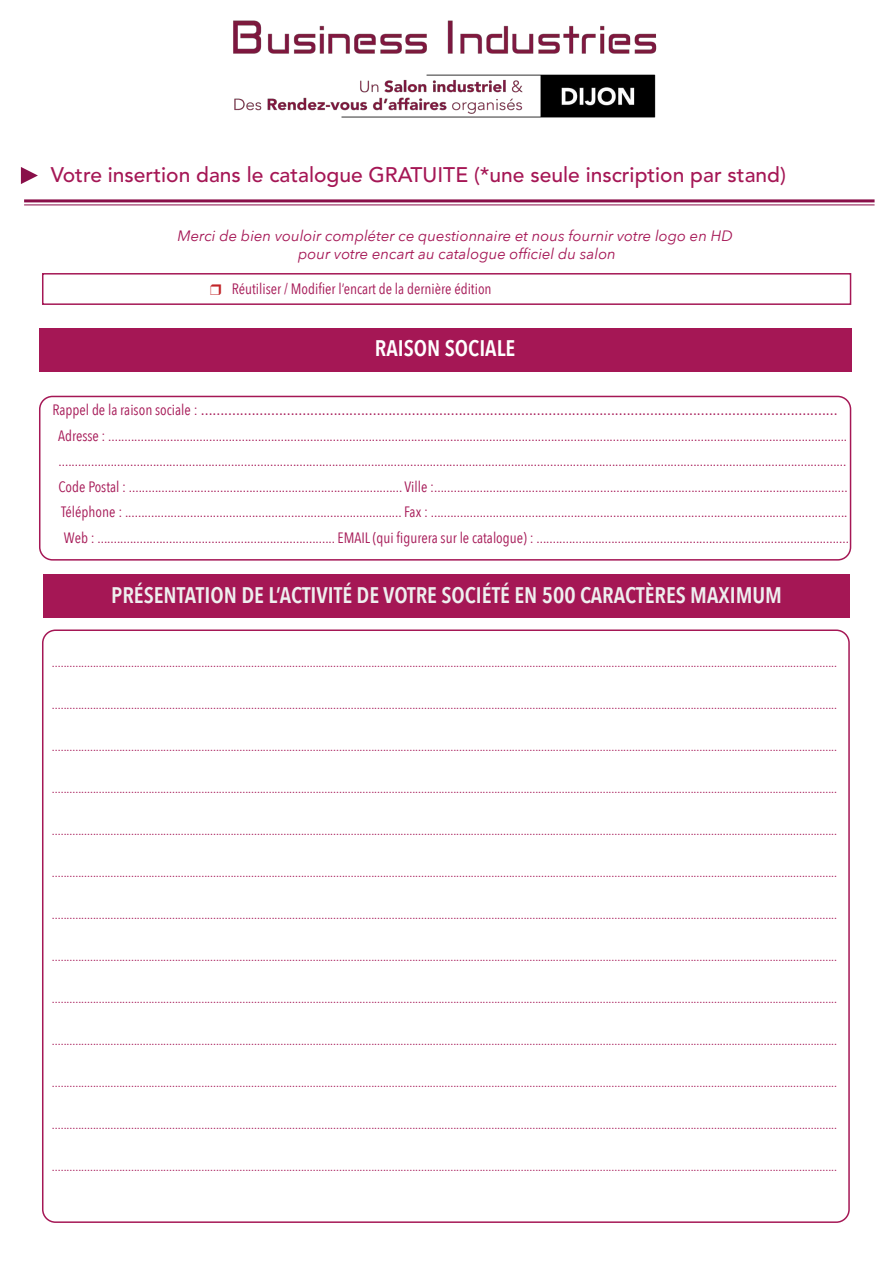
<style>
.page{position:relative;width:893px;height:1263px;background:#fff}
.page>*{position:absolute;margin:0;border:0;box-sizing:border-box;transform-origin:0 0}
.t1{font:600 22.5px "Avenir Next Condensed";color:#eeefef}
.t2{font:600 22.5px "Avenir Next Condensed";color:#fff}
.t3{font:500 21px "Avenir";color:#a51755}
.t4{font:18px "Avenir Next Condensed";color:#a51755}
.t5{font:15px "Avenir Next Condensed";color:#a51755}
.t6{font:italic 15px "Avenir Next";color:#a51755}
.t7{font:13.5px "Avenir Next Condensed";color:#a51755}
.s1{font-size:15px}
</style>
<div class="page">
<hr style="left:24px;top:199px;width:850px;height:3px;background:#890f49">
<hr style="left:24px;top:204px;width:850px;height:1px;background:#890f49">
<svg style="left:21px;top:167px;width:17px;height:17px"></svg>
<div style="left:42px;top:273px;width:809px;height:32px;border:2px solid #a51755"></div>
<div style="left:39px;top:328px;width:812px;height:44px;background:#a51755"></div>
<div style="left:39px;top:396px;width:812px;height:165px;border:2px solid #a51755;border-radius:13px"></div>
<div style="left:43px;top:574px;width:807px;height:44px;background:#a51755"></div>
<img style="left:233px;top:20px;width:424px;height:98px">
<p class="t3" style="left:51px;top:163px;width:737px">Votre insertion dans le catalogue GRATUITE (*une seule inscription par stand)</p>
<p class="t6" style="left:178px;top:223px;width:557px">Merci de bien vouloir compléter ce questionnaire et nous fournir votre logo en HD</p>
<p class="t6" style="left:298px;top:241px;width:319px">pour votre encart au catalogue officiel du salon</p>
<p class="t5" style="left:232px;top:276px;width:261px">Réutiliser / Modifier l’encart de la dernière édition</p>
<p class="t2" style="left:375px;top:329px;width:142px">RAISON SOCIALE</p>
<p class="t4" style="left:52px;top:393px;width:787px"><span class="s1">Rappel de la raison sociale :</span> ...................................................................................................................................................................</p>
<p class="t5" style="left:58px;top:423px;width:791px">Adresse : ...................................................................................................................................................................................................................................</p>
<p class="t5" style="left:59px;top:448px;width:789px">..................................................................................................................................................................................................................................................</p>
<p class="t5" style="left:59px;top:474px;width:790px">Code Postal : .................................................................................... Ville :...............................................................................................................................</p>
<p class="t5" style="left:61px;top:499px;width:788px">Téléphone : ..................................................................................... Fax : ................................................................................................................................</p>
<p class="t5" style="left:64px;top:525px;width:786px">Web : ......................................................................... EMAIL (qui figurera sur le catalogue) : ................................................................................................</p>
<p class="t1" style="left:111px;top:575px;width:672px">PRÉSENTATION DE L’ACTIVITÉ DE VOTRE SOCIÉTÉ EN 500 CARACTÈRES MAXIMUM</p>
<p class="t7" style="left:52px;top:651px;width:787px">............................................................................................................................................................................................................................................................................</p>
<p class="t7" style="left:52px;top:693px;width:787px">............................................................................................................................................................................................................................................................................</p>
<p class="t7" style="left:52px;top:735px;width:787px">............................................................................................................................................................................................................................................................................</p>
<p class="t7" style="left:52px;top:777px;width:787px">............................................................................................................................................................................................................................................................................</p>
<p class="t7" style="left:52px;top:819px;width:787px">............................................................................................................................................................................................................................................................................</p>
<p class="t7" style="left:52px;top:861px;width:787px">............................................................................................................................................................................................................................................................................</p>
<p class="t7" style="left:52px;top:903px;width:787px">............................................................................................................................................................................................................................................................................</p>
<p class="t7" style="left:52px;top:945px;width:787px">............................................................................................................................................................................................................................................................................</p>
<p class="t7" style="left:52px;top:987px;width:787px">............................................................................................................................................................................................................................................................................</p>
<p class="t7" style="left:52px;top:1029px;width:787px">............................................................................................................................................................................................................................................................................</p>
<p class="t7" style="left:52px;top:1071px;width:787px">............................................................................................................................................................................................................................................................................</p>
<p class="t7" style="left:52px;top:1113px;width:787px">............................................................................................................................................................................................................................................................................</p>
<p class="t7" style="left:52px;top:1155px;width:787px">............................................................................................................................................................................................................................................................................</p>
</div>
